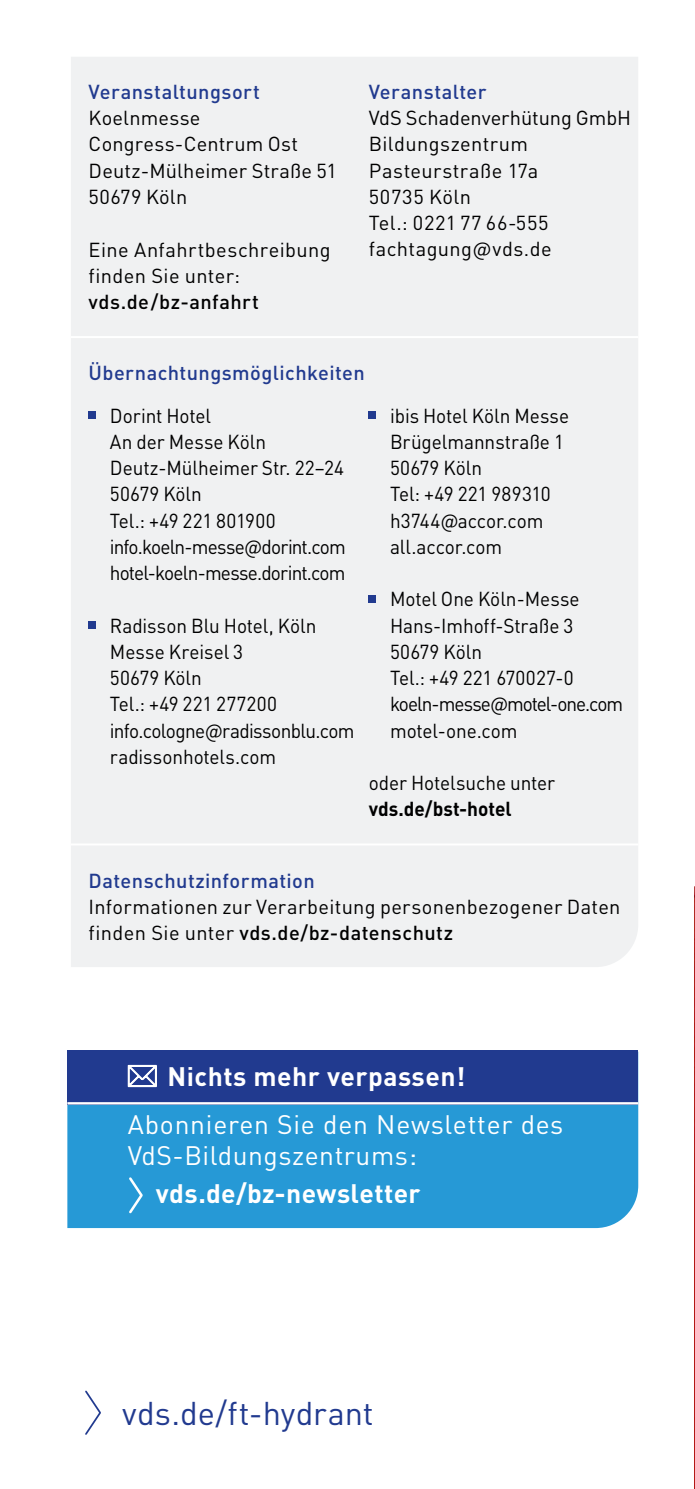
<style>
.page{position:relative;width:695px;height:1489px;background:#fff}
.page>*{position:absolute;margin:0;border:0;box-sizing:border-box;transform-origin:0 0}
.t1{font:32.5px "DIN Pro";color:#213a8f}
.t2{font:26.5px/31.2px "DIN Pro";letter-spacing:.02em;color:#fff}
.t3{font:700 26.5px "DIN Pro";letter-spacing:.02em;color:#fff}
.t4{font:20px/26.2px "DIN Pro";color:#000;scale:.95 1}
.t5{font:20px/26.2px "DIN Pro";color:#000}
.t6{font:20px/26.2px "DIN Pro";letter-spacing:.02em;color:#000}
.t7{font:500 20px "DIN Pro";letter-spacing:.02em;color:#213a8f}
.t8{font:500 20px "DIN Pro";letter-spacing:.02em;color:#000}
.t9{font:700 20px "DIN Pro";color:#000;scale:.95 1}
.s1{font-weight:500}
</style>
<div class="page">
<img style="left:694px;top:886px;width:1px;height:602px">
<svg style="left:85px;top:1390px;width:16px;height:45px"></svg>
<div style="left:71px;top:57px;width:567px;height:910px;background:#f0f1f2"></div>
<div style="left:369px;top:411px;width:7px;height:8px;background:#213a8f"></div>
<div style="left:369px;top:595px;width:7px;height:7px;background:#213a8f"></div>
<div style="left:89px;top:411px;width:7px;height:8px;background:#213a8f"></div>
<div style="left:89px;top:621px;width:7px;height:8px;background:#213a8f"></div>
<hr style="left:71px;top:843px;width:567px;height:2px;background:#fff">
<hr style="left:71px;top:336px;width:567px;height:2px;background:#fff">
<div style="left:67px;top:1104px;width:571px;height:123px;background:#2699d6"></div>
<div style="left:67px;top:1050px;width:571px;height:54px;background:#213a8f"></div>
<hr style="left:67px;top:1102px;width:571px;height:2px;background:#fff">
<svg style="left:127px;top:1174px;width:17px;height:41px"></svg>
<svg style="left:127px;top:1064px;width:30px;height:24px"></svg>
<p class="t7" style="left:89px;top:75px;width:173px">Veranstaltungsort</p>
<p class="t5" style="left:89px;top:103px;width:250px">Koelnmesse<br>Congress-Centrum Ost<br>Deutz-Mülheimer Straße 51<br>50679 Köln</p>
<p class="t6" style="left:89px;top:234px;width:244px">Eine Anfahrtbeschreibung finden Sie unter:</p>
<p class="t8" style="left:89px;top:285px;width:172px">vds.de/bz-anfahrt</p>
<p class="t7" style="left:369px;top:75px;width:119px">Veranstalter</p>
<p class="t6" style="left:369px;top:103px;width:264px">VdS Schadenverhütung GmbH<br>Bildungszentrum<br>Pasteurstraße 17a<br>50735 Köln<br>Tel.: 0221 77 66-555 fachtagung@vds.de</p>
<p class="t7" style="left:89px;top:357px;width:278px">Übernachtungsmöglichkeiten</p>
<p class="t4" style="left:110px;top:400px;width:250px">Dorint Hotel<br>An der Messe Köln<br>Deutz-Mülheimer Str. 22–24<br>50679 Köln<br>Tel.: +49 221 801900 info.koeln-messe@dorint.com hotel-koeln-messe.dorint.com</p>
<p class="t4" style="left:110px;top:610px;width:259px">Radisson Blu Hotel, Köln<br>Messe Kreisel 3<br>50679 Köln<br>Tel.: +49 221 277200 info.cologne@radissonblu.com radissonhotels.com</p>
<p class="t4" style="left:390px;top:400px;width:190px">ibis Hotel Köln Messe<br>Brügelmannstraße 1<br>50679 Köln<br>Tel: +49 221 989310 h3744@accor.com all.accor.com</p>
<p class="t4" style="left:390px;top:584px;width:247px">Motel One Köln-Messe<br>Hans-Imhoff-Straße 3<br>50679 Köln<br>Tel.: +49 221 670027-0 koeln-messe@motel-one.com motel-one.com</p>
<p class="t4" style="left:369px;top:767px;width:198px">oder Hotelsuche unter</p>
<p class="t9" style="left:369px;top:792px;width:152px">vds.de/bst-hotel</p>
<p class="t7" style="left:89px;top:864px;width:227px">Datenschutzinformation</p>
<p class="t5" style="left:89px;top:891px;width:533px">Informationen zur Verarbeitung personenbezogener Daten finden Sie unter <span class="s1">vds.de/bz-datenschutz</span></p>
<h2 class="t3" style="left:167px;top:1054px;width:299px">Nichts mehr verpassen!</h2>
<h2 class="t2" style="left:128px;top:1105px;width:437px">Abonnieren Sie den Newsletter des<br>VdS-Bildungszentrums:</h2>
<h2 class="t3" style="left:156px;top:1171px;width:266px">vds.de/bz-newsletter</h2>
<h1 class="t1" style="left:122px;top:1387px;width:253px">vds.de/ft-hydrant</h1>
</div>
